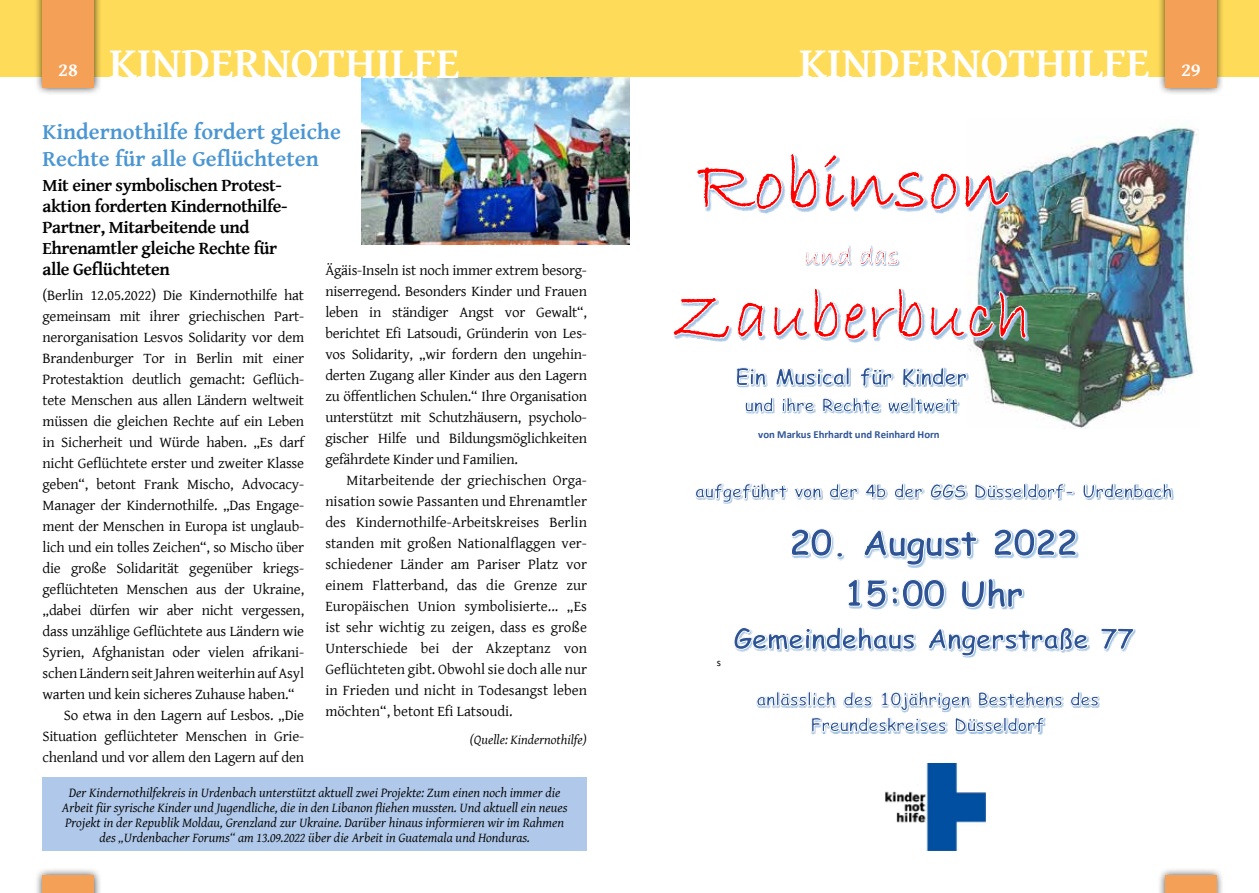
<style>
.page{position:relative;width:1259px;height:893px;background:#fff}
.page>*{position:absolute;margin:0;border:0;box-sizing:border-box;transform-origin:0 0}
.t1{font:700 45px "Gentium Basic";color:#fff}
.t2{font:700 22.5px/27px "Gentium Basic";color:#4a96d2}
.t3{font:700 19.5px "Gentium Basic";color:#fff}
.t4{font:700 18px/21px "Gentium Basic";letter-spacing:-.025em;color:#000}
.t5{font:15px/21px "Gentium Basic";letter-spacing:-.015em;color:#000;text-align:justify}
.t6{font:italic 13.5px/15px "Gentium Basic";color:#000;text-align:center}
.t7{font:700 10.8px "Calibri";letter-spacing:-.005em;color:#2f5597}
.t8{font:10.8px "Calibri";color:#000}
</style>
<div class="page">
<div style="left:43px;top:777px;width:544px;height:73px;background:#b0c9ea"></div>
<img style="left:978px;top:127px;width:221px;height:301px">
<svg style="left:697px;top:127px;width:312px;height:94px"></svg>
<svg style="left:978px;top:418px;width:48px;height:10px"></svg>
<svg style="left:673px;top:245px;width:353px;height:173px"></svg>
<svg style="left:695px;top:483px;width:477px;height:175px"></svg>
<svg style="left:756px;top:691px;width:343px;height:44px"></svg>
<img style="left:885px;top:763px;width:100px;height:87px">
<img style="left:361px;top:77px;width:268px;height:167px">
<div style="left:0;top:0;width:629px;height:77px;background:#ffdb5a"></div>
<div style="left:629px;top:0;width:630px;height:77px;background:#ffdb5a"></div>
<div style="left:34px;top:0;width:68px;height:96px;background:#000;opacity:.75"></div>
<div style="left:43px;top:0;width:51px;height:88px;background:#f5a057"></div>
<div style="left:34px;top:867px;width:68px;height:26px;background:#000;opacity:.75"></div>
<div style="left:43px;top:875px;width:51px;height:18px;background:#f5a057"></div>
<div style="left:1157px;top:867px;width:67px;height:26px;background:#000;opacity:.75"></div>
<div style="left:1165px;top:875px;width:51px;height:18px;background:#f5a057"></div>
<div style="left:1157px;top:0;width:67px;height:96px;background:#000;opacity:.75"></div>
<div style="left:1165px;top:0;width:51px;height:88px;background:#f5a057"></div>
<h3 class="t3" style="left:58px;top:55px;width:21px">28</h3>
<h1 class="t1" style="left:109px;top:29px;width:352px">KINDERNOTHILFE</h1>
<h1 class="t1" style="left:799px;top:29px;width:352px">KINDERNOTHILFE</h1>
<h2 class="t2" style="left:43px;top:117px;width:300px">Kindernothilfe fordert gleiche<br>Rechte für alle Geflüchteten</h2>
<p class="t4" style="left:43px;top:174px;width:246px">Mit einer symbolischen Protest&shy;aktion forderten Kindernothilfe-<br>Partner, Mitarbeitende und<br>Ehrenamtler gleiche Rechte für alle Geflüchteten</p>
<p class="t5" style="left:43px;top:284px;width:263px">(Berlin 12.05.2022) Die Kindernothilfe hat</p>
<p class="t5" style="left:43px;top:305px;width:263px">gemeinsam mit ihrer griechischen Part-</p>
<p class="t5" style="left:43px;top:326px;width:263px">nerorganisation Lesvos Solidarity vor dem</p>
<p class="t5" style="left:43px;top:347px;width:263px">Brandenburger Tor in Berlin mit einer</p>
<p class="t5" style="left:43px;top:368px;width:263px">Protestaktion deutlich gemacht: Geflüch-</p>
<p class="t5" style="left:43px;top:389px;width:263px">tete Menschen aus allen Ländern weltweit</p>
<p class="t5" style="left:43px;top:410px;width:263px">müssen die gleichen Rechte auf ein Leben</p>
<p class="t5" style="left:43px;top:431px;width:263px">in Sicherheit und Würde haben. „Es darf</p>
<p class="t5" style="left:43px;top:452px;width:263px">nicht Geflüchtete erster und zweiter Klasse</p>
<p class="t5" style="left:43px;top:473px;width:263px">geben“, betont Frank Mischo, Advocacy-</p>
<p class="t5" style="left:43px;top:494px;width:263px">Manager der Kindernothilfe. „Das Engage-</p>
<p class="t5" style="left:43px;top:515px;width:263px">ment der Menschen in Europa ist unglaub-</p>
<p class="t5" style="left:43px;top:536px;width:263px">lich und ein tolles Zeichen“, so Mischo über</p>
<p class="t5" style="left:43px;top:557px;width:263px">die große Solidarität gegenüber kriegs-</p>
<p class="t5" style="left:43px;top:578px;width:263px">geflüchteten Menschen aus der Ukraine,</p>
<p class="t5" style="left:43px;top:599px;width:263px">„dabei dürfen wir aber nicht vergessen,</p>
<p class="t5" style="left:43px;top:620px;width:263px">dass unzählige Geflüchtete aus Ländern wie</p>
<p class="t5" style="left:43px;top:641px;width:263px">Syrien, Afghanistan oder vielen afrikani-</p>
<p class="t5" style="left:43px;top:662px;width:263px">schen Ländern seit Jahren weiterhin auf Asyl</p>
<p class="t5" style="left:43px;top:683px;width:254px">warten und kein sicheres Zuhause haben.“</p>
<p class="t5" style="left:64px;top:704px;width:242px">So etwa in den Lagern auf Lesbos. „Die</p>
<p class="t5" style="left:43px;top:725px;width:263px">Situation geflüchteter Menschen in Grie-</p>
<p class="t5" style="left:43px;top:746px;width:263px">chenland und vor allem den Lagern auf den</p>
<p class="t5" style="left:325px;top:259px;width:263px">Ägäis-Inseln ist noch immer extrem besorg&shy;niserregend. Besonders Kinder und Frauen leben in ständiger Angst vor Gewalt“, berichtet Efi Latsoudi, Gründerin von Les&shy;vos Solidarity, „wir fordern den ungehin&shy;derten Zugang aller Kinder aus den Lagern zu öffentlichen Schulen.“ Ihre Organisation unterstützt mit Schutzhäusern, psycholo&shy;gischer Hilfe und Bildungsmöglichkeiten gefährdete Kinder und Familien.</p>
<p class="t5" style="left:325px;top:469px;width:263px;text-indent:21px">Mitarbeitende der griechischen Orga&shy;nisation sowie Passanten und Ehrenamtler des Kindernothilfe-Arbeitskreises Berlin standen mit großen Nationalflaggen ver&shy;schiedener Länder am Pariser Platz vor einem Flatterband, das die Grenze zur Europäischen Union symbolisierte... „Es ist sehr wichtig zu zeigen, dass es große Unterschiede bei der Akzeptanz von Geflüchteten gibt. Obwohl sie doch alle nur in Frieden und nicht in Todesangst leben möchten“, betont Efi Latsoudi.</p>
<p class="t6" style="left:470px;top:732px;width:118px">(Quelle: Kindernothilfe)</p>
<p class="t6" style="left:62px;top:785px;width:507px">Der Kindernothilfekreis in Urdenbach unterstützt aktuell zwei Projekte: Zum einen noch immer die Arbeit für syrische Kinder und Jugendliche, die in den Libanon fliehen mussten. Und aktuell ein neues Projekt in der Republik Moldau, Grenzland zur Ukraine. Darüber hinaus informieren wir im Rahmen des „Urdenbacher Forums“ am 13.09.2022 über die Arbeit in Guatemala und Honduras.</p>
<p class="t7" style="left:758px;top:426px;width:183px">von Markus Ehrhardt und Reinhard Horn</p>
<p class="t8" style="left:716px;top:655px;width:6px">s</p>
<h3 class="t3" style="left:1181px;top:55px;width:21px">29</h3>
</div>
